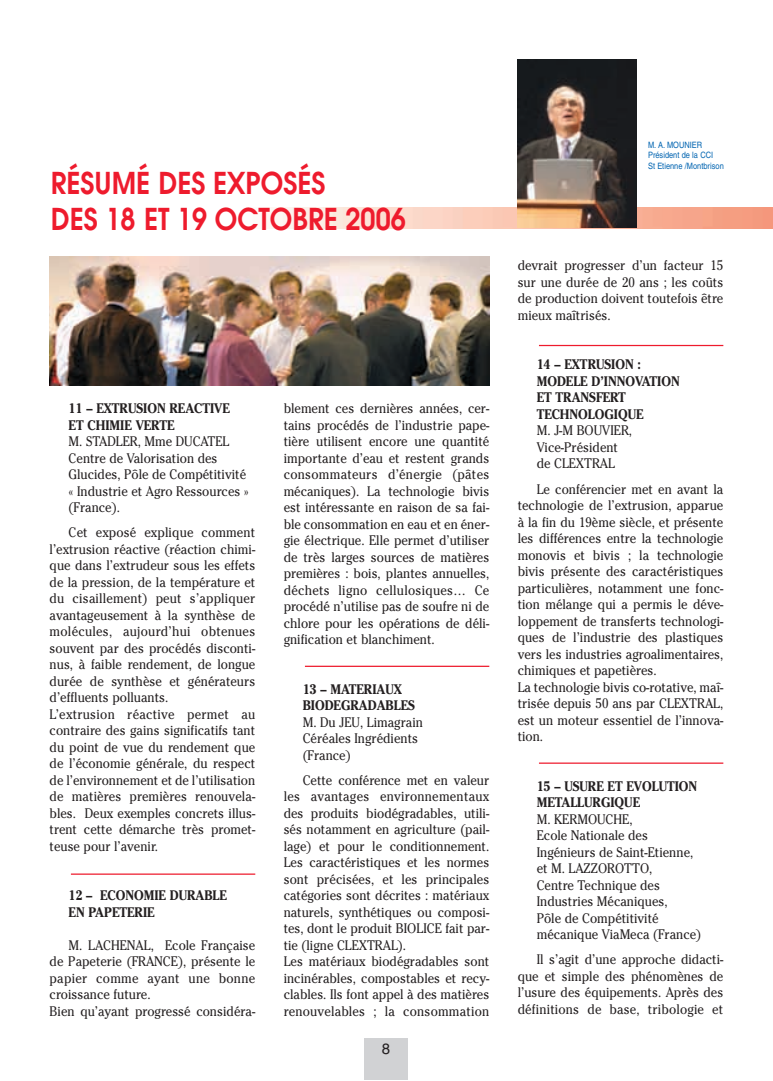
<style>
.page{position:relative;width:773px;height:1081px;background:#fff}
.page>*{position:absolute;margin:0;border:0;box-sizing:border-box;transform-origin:0 0}
.t1{font:600 30px/36px "Avant Garde";color:#ee1b2d;scale:.9 1}
.t2{font:15px "Helvetica";color:#231f20}
.t3{font:13.75px/16.5px "Cheltenham";color:#231f20;scale:.9 1}
.t4{font:700 13.75px/16.5px "Cheltenham";color:#231f20;scale:.9 1}
.t5{font:8.75px/10.5px "Helvetica";color:#0164b1;scale:.85 1}
</style>
<div class="page">
<img style="left:263px;top:208px;width:509px;height:20px">
<hr style="left:305px;top:666px;width:184px;height:1px;background:#ee1b2d">
<hr style="left:539px;top:345px;width:184px;height:1px;background:#ee1b2d">
<hr style="left:539px;top:762px;width:184px;height:2px;background:#ee1b2d">
<hr style="left:71px;top:873px;width:184px;height:2px;background:#ee1b2d">
<div style="left:364px;top:1039px;width:44px;height:41px;background:#d1d2d4"></div>
<img style="left:517px;top:59px;width:119px;height:169px">
<img style="left:50px;top:257px;width:439px;height:128px">
<h1 class="t1" style="left:51px;top:168px;width:396px">RÉSUMÉ DES EXPOSÉS<br>DES 18 ET 19 OCTOBRE 2006</h1>
<p class="t4" style="left:69px;top:401px;width:181px">11 – EXTRUSION REACTIVE<br>ET CHIMIE VERTE</p>
<p class="t3" style="left:69px;top:434px;width:202px">M. STADLER, Mme DUCATEL<br>Centre de Valorisation des<br>Glucides, Pôle de Compétitivité « Industrie et Agro Ressources » (France).</p>
<p class="t3" style="left:50px;top:526px;width:230px;text-indent:19px">Cet exposé explique comment l’extrusion réactive (réaction chimi&shy;que dans l’extrudeur sous les effets de la pression, de la température et du cisaillement) peut s’appliquer avantageusement à la synthèse de molécules, aujourd’hui obtenues souvent par des procédés disconti&shy;nus, à faible rendement, de longue durée de synthèse et générateurs d’effluents polluants.<br>L’extrusion réactive permet au contraire des gains significatifs tant du point de vue du rendement que de l’économie générale, du respect de l’environnement et de l’utilisation de matières premières renouvela&shy;bles. Deux exemples concrets illus&shy;trent cette démarche très promet&shy;teuse pour l’avenir.</p>
<p class="t4" style="left:69px;top:889px;width:177px">12 – ECONOMIE DURABLE<br>EN PAPETERIE</p>
<p class="t3" style="left:50px;top:938px;width:230px;text-indent:19px">M. LACHENAL, Ecole Française de Papeterie (FRANCE), présente le papier comme ayant une bonne croissance future.<br>Bien qu’ayant progressé considéra-</p>
<p class="t3" style="left:283px;top:401px;width:230px;text-align:justify">blement ces dernières années, cer&shy;tains procédés de l’industrie pape&shy;tière utilisent encore une quantité importante d’eau et restent grands consommateurs d’énergie (pâtes mécaniques). La technologie bivis est intéressante en raison de sa fai&shy;ble consommation en eau et en éner&shy;gie électrique. Elle permet d’utiliser de très larges sources de matières premières : bois, plantes annuelles, déchets ligno cellulosiques… Ce procédé n’utilise pas de soufre ni de chlore pour les opérations de déli&shy;gnification et blanchiment.</p>
<p class="t4" style="left:302px;top:682px;width:126px">13 – MATERIAUX<br>BIODEGRADABLES</p>
<p class="t3" style="left:302px;top:715px;width:135px">M. Du JEU, Limagrain<br>Céréales Ingrédients (France)</p>
<p class="t3" style="left:283px;top:773px;width:230px;text-indent:19px">Cette conférence met en valeur les avantages environnementaux des produits biodégradables, utili&shy;sés notamment en agriculture (pail&shy;lage) et pour le conditionnement.<br>Les caractéristiques et les normes sont précisées, et les principales catégories sont décrites : matériaux naturels, synthétiques ou composi&shy;tes, dont le produit BIOLICE fait par&shy;tie (ligne CLEXTRAL).<br>Les matériaux biodégradables sont incinérables, compostables et recy&shy;clables. Ils font appel à des matières renouvelables ; la consommation</p>
<p class="t2" style="left:382px;top:1043px;width:10px">8</p>
<p class="t5" style="left:648px;top:140px;width:91px">M. A. MOUNIER<br>Président de la CCI<br>St Etienne /Montbrison</p>
<p class="t3" style="left:517px;top:259px;width:230px;text-align:justify">devrait progresser d’un facteur 15 sur une durée de 20 ans ; les coûts de production doivent toutefois être mieux maîtrisés.</p>
<p class="t4" style="left:536px;top:358px;width:160px">14 – EXTRUSION :<br>MODELE D’INNOVATION<br>ET TRANSFERT<br>TECHNOLOGIQUE</p>
<p class="t3" style="left:536px;top:424px;width:108px">M. J-M BOUVIER,<br>Vice-Président de CLEXTRAL</p>
<p class="t3" style="left:517px;top:482px;width:230px;text-indent:19px">Le conférencier met en avant la technologie de l’extrusion, apparue à la fin du 19ème siècle, et présente les différences entre la technologie monovis et bivis ; la technologie bivis présente des caractéristiques particulières, notamment une fonc&shy;tion mélange qui a permis le déve&shy;loppement de transferts technologi&shy;ques de l’industrie des plastiques vers les industries agroalimentaires, chimiques et papetières.<br>La technologie bivis co-rotative, maî&shy;trisée depuis 50 ans par CLEXTRAL, est un moteur essentiel de l’innova&shy;tion.</p>
<p class="t4" style="left:536px;top:779px;width:180px">15 – USURE ET EVOLUTION<br>METALLURGIQUE</p>
<p class="t3" style="left:536px;top:812px;width:184px">M. KERMOUCHE,<br>Ecole Nationale des<br>Ingénieurs de Saint-Etienne, et M. LAZZOROTTO,<br>Centre Technique des<br>Industries Mécaniques,<br>Pôle de Compétitivité mécanique ViaMeca (France)</p>
<p class="t3" style="left:517px;top:953px;width:230px;text-align:justify;text-indent:19px">Il s’agit d’une approche didacti&shy;que et simple des phénomènes de l’usure des équipements. Après des définitions de base, tribologie et</p>
</div>
